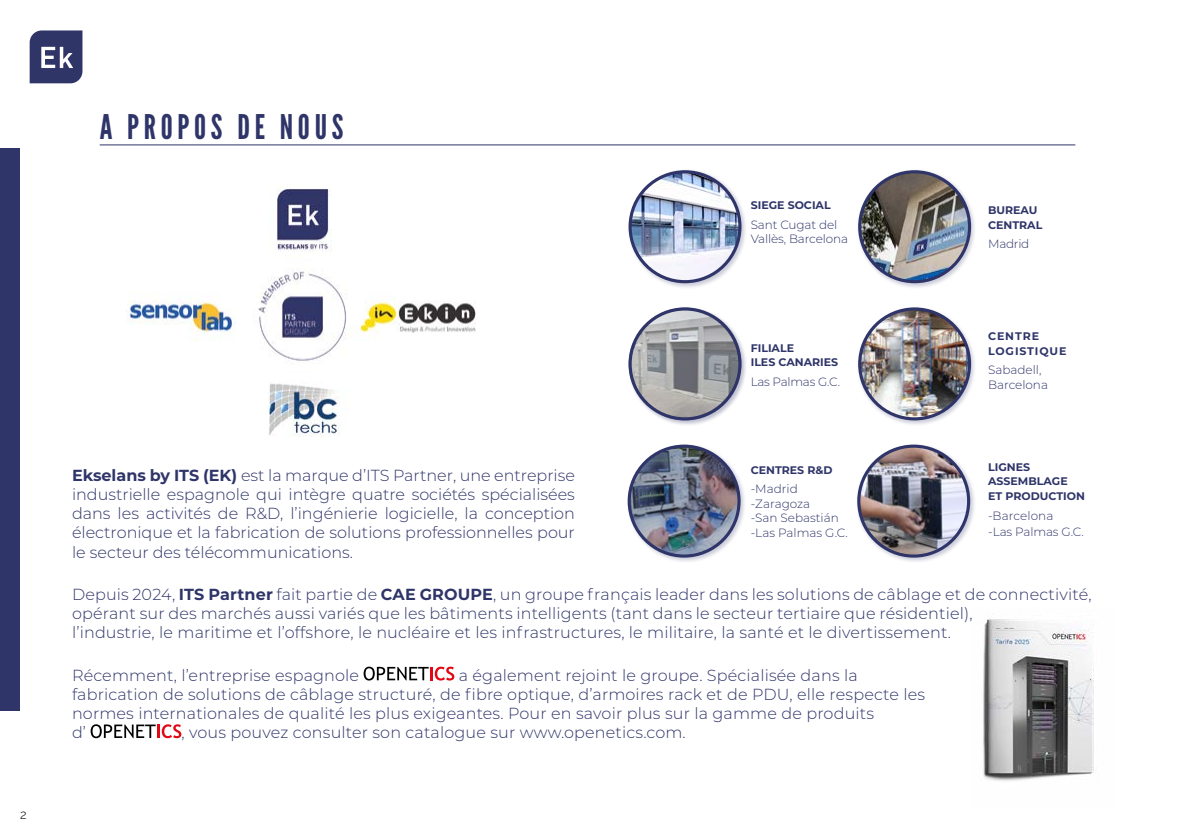
<style>
.page{position:relative;width:1191px;height:840px;background:#fff}
.page>*{position:absolute;margin:0;border:0;box-sizing:border-box;transform-origin:0 0}
.t1{font:33.8px "League Gothic";letter-spacing:.14em;color:#2f3569}
.t2{font:300 16px/19.2px "Montserrat";letter-spacing:.01em;color:#2f3569}
.t3{font:300 12.8px "Raleway";color:#000}
.t4{font:300 12px/14.2px "Montserrat";letter-spacing:-.01em;color:#2f3569}
.t5{font:700 11px/14.2px "Montserrat";color:#2f3569}
.t6{font:700 11px/14.2px "Montserrat";letter-spacing:.08em;color:#2f3569}
.s1{font-weight:700}
</style>
<div class="page">
<div style="left:0;top:148px;width:20px;height:562px;background:#2f3569"></div>
<svg style="left:30px;top:30px;width:52px;height:53px;background:#4d517d"></svg>
<hr style="left:100px;top:144px;width:975px;height:1px;background:#303568">
<svg style="left:363px;top:666px;width:91px;height:14px"></svg>
<svg style="left:91px;top:724px;width:90px;height:13px"></svg>
<div style="left:857px;top:306px;width:120px;height:120px;background:#2f3569;opacity:.25"></div>
<img style="left:859px;top:309px;width:110px;height:109px;border-radius:55px">
<div style="left:858px;top:307px;width:113px;height:113px;border:3px solid #2f3569;border-radius:50%"></div>
<div style="left:627px;top:306px;width:120px;height:120px;background:#2f3569;opacity:.25"></div>
<svg style="left:630px;top:309px;width:110px;height:109px;background:#9d9ea1"></svg>
<div style="left:628px;top:307px;width:113px;height:113px;border:3px solid #2f3569;border-radius:50%"></div>
<div style="left:627px;top:169px;width:120px;height:120px;background:#2f3569;opacity:.25"></div>
<img style="left:630px;top:172px;width:110px;height:109px;border-radius:55px">
<div style="left:628px;top:170px;width:113px;height:113px;border:3px solid #2f3569;border-radius:50%"></div>
<div style="left:857px;top:169px;width:120px;height:120px;background:#2f3569;opacity:.25"></div>
<img style="left:859px;top:172px;width:110px;height:109px;border-radius:55px">
<div style="left:858px;top:170px;width:113px;height:113px;border:3px solid #2f3569;border-radius:50%"></div>
<div style="left:626px;top:443px;width:120px;height:120px;background:#2f3569;opacity:.25"></div>
<img style="left:629px;top:446px;width:110px;height:109px">
<div style="left:627px;top:444px;width:113px;height:113px;border:3px solid #2f3569;border-radius:50%"></div>
<div style="left:856px;top:443px;width:120px;height:120px;background:#2f3569;opacity:.25"></div>
<img style="left:859px;top:446px;width:109px;height:109px;border-radius:55px">
<div style="left:857px;top:444px;width:113px;height:113px;border:3px solid #2f3569;border-radius:50%"></div>
<img style="left:126px;top:188px;width:350px;height:249px">
<img style="left:983px;top:613px;width:114px;height:168px">
<p class="t3" style="left:20px;top:806px;width:8px">2</p>
<h1 class="t1" style="left:100px;top:106px;width:245px">A PROPOS DE NOUS</h1>
<p class="t5" style="left:750px;top:197px;width:81px">SIEGE SOCIAL</p>
<p class="t4" style="left:750px;top:217px;width:99px">Sant Cugat del<br>Vallès, Barcelona</p>
<p class="t5" style="left:750px;top:340px;width:89px">FILIALE<br>ILES CANARIES</p>
<p class="t4" style="left:750px;top:373px;width:91px">Las Palmas G.C.</p>
<p class="t5" style="left:988px;top:203px;width:56px">BUREAU<br>CENTRAL</p>
<p class="t4" style="left:988px;top:236px;width:43px">Madrid</p>
<p class="t6" style="left:988px;top:329px;width:80px">CENTRE<br>LOGISTIQUE</p>
<p class="t4" style="left:988px;top:362px;width:61px">Sabadell,<br>Barcelona</p>
<p class="t5" style="left:988px;top:459px;width:98px">LIGNES<br>ASSEMBLAGE<br>ET PRODUCTION</p>
<p class="t4" style="left:988px;top:507px;width:97px;line-height:15.6px">-Barcelona<br>-Las Palmas G.C.</p>
<p class="t5" style="left:750px;top:461px;width:83px">CENTRES R&amp;D</p>
<p class="t4" style="left:750px;top:481px;width:90px">-Madrid -Zaragoza -San Sebastián</p>
<p class="t4" style="left:750px;top:525px;width:99px">-Las Palmas G.C.</p>
<p class="t2" style="left:72px;top:464px;width:504px;text-align:justify"><span class="s1">Ekselans by ITS (EK)</span> est la marque d’ITS Partner, une entreprise industrielle espagnole qui intègre quatre sociétés spécialisées dans les activités de R&amp;D, l’ingénierie logicielle, la conception électronique et la fabrication de solutions professionnelles pour le secteur des télécommunications.</p>
<p class="t2" style="left:72px;top:583px;width:1021px">Depuis 2024, <span class="s1">ITS Partner</span> fait partie de <span class="s1">CAE GROUPE</span>, un groupe français leader dans les solutions de câblage et de connectivité, opérant sur des marchés aussi variés que les bâtiments intelligents (tant dans le secteur tertiaire que résidentiel),<br>l’industrie, le maritime et l’offshore, le nucléaire et les infrastructures, le militaire, la santé et le divertissement.</p>
<p class="t2" style="left:72px;top:664px;width:289px">Récemment, l’entreprise espagnole</p>
<p class="t2" style="left:72px;top:664px;width:854px;text-indent:387px">a également rejoint le groupe. Spécialisée dans la fabrication de solutions de câblage structuré, de fibre optique, d’armoires rack et de PDU, elle respecte les normes internationales de qualité les plus exigeantes. Pour en savoir plus sur la gamme de produits<br>d’</p>
<p class="t2" style="left:181px;top:722px;width:506px">, vous pouvez consulter son catalogue sur www.openetics.com.</p>
</div>
